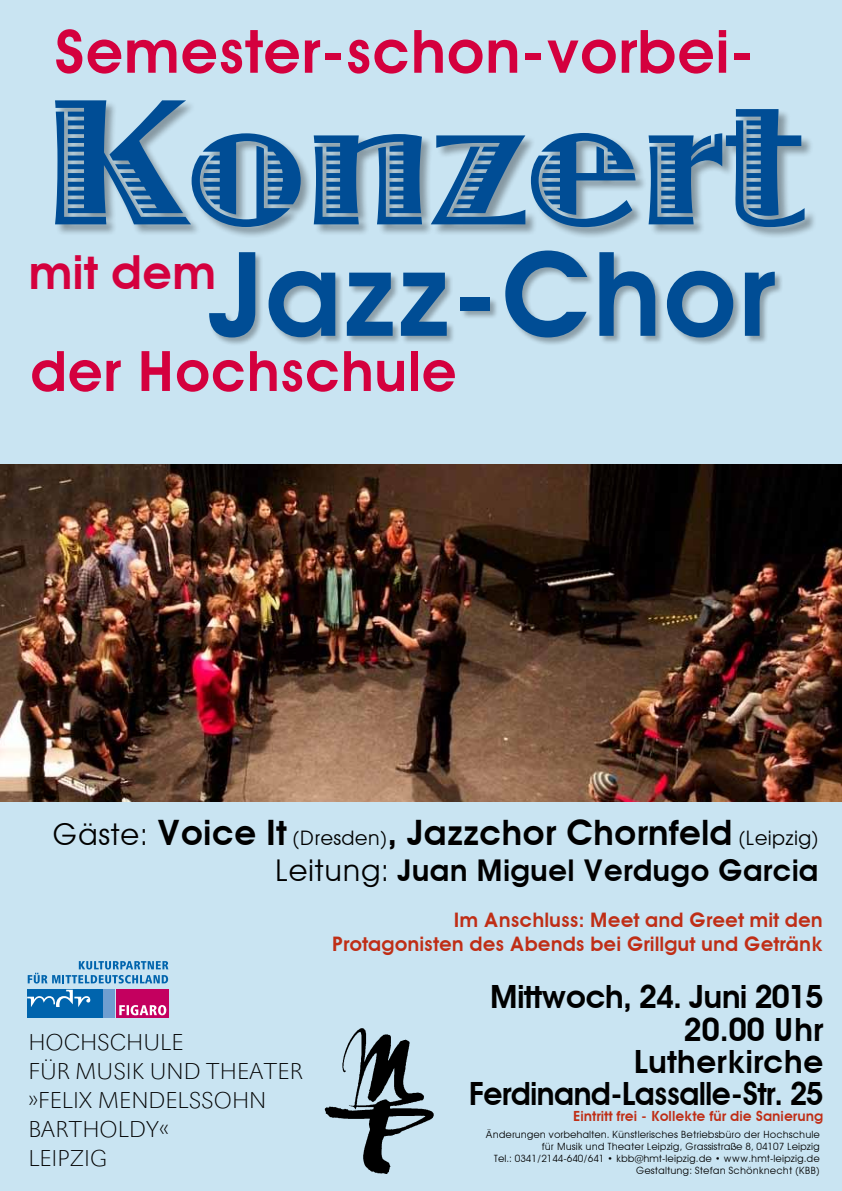
<style>
.page{position:relative;width:842px;height:1191px;background:#c9e4f2}
.page>*{position:absolute;margin:0;border:0;box-sizing:border-box;transform-origin:0 0}
.t1{font:186px "Jazz Let Plain";color:#004d95}
.t2{font:600 117.6px "Avant Garde";color:#004d95}
.t3{font:600 60px "Avant Garde";color:#d4003e}
.t4{font:600 56px "Avant Garde";color:#d4003e}
.t5{font:600 47px "Avant Garde";color:#d4003e}
.t6{font:600 35px "Avant Garde";color:#000}
.t7{font:600 32px/32px "Avant Garde";letter-spacing:-.03em;color:#000;text-align:right}
.t8{font:600 30px "Avant Garde";color:#000}
.t9{font:24.1px/29px "Maxima Zart T20";color:#000}
.t10{font:600 20px/24px "Avant Garde";color:#bf2e16;text-align:right}
.t11{font:600 14px "Avant Garde";color:#bf2e16}
.t12{font:10px/12px "Avant Garde";color:#000;text-align:right}
.s1{font-weight:400;font-size:30px}
.s2{font-weight:400;font-size:20px}
.s3{font-weight:400}
</style>
<div class="page">
<img style="left:0;top:464px;width:842px;height:338px">
<svg style="left:28px;top:961px;width:140px;height:22px"></svg>
<div style="left:27px;top:989px;width:75px;height:29px;background:#0064ad"></div>
<div style="left:116px;top:989px;width:53px;height:29px;background:#c4005f"></div>
<div style="left:104px;top:989px;width:11px;height:29px;background:#6f9ed0"></div>
<svg style="left:27px;top:989px;width:63px;height:18px"></svg>
<svg style="left:119px;top:1005px;width:47px;height:10px"></svg>
<img style="left:324px;top:1028px;width:110px;height:146px">
<div style="left:55px;top:100px;width:762px;height:139px;background:#000;opacity:.33"></div>
<div style="left:208px;top:250px;width:575px;height:96px;background:#000;opacity:.3"></div>
<h3 class="t3" style="left:54px;top:15px;width:702px">Semester-schon-vorbei-</h3>
<h1 class="t1" style="left:45px;top:13px;width:761px">Konzert</h1>
<h2 class="t2" style="left:208px;top:223px;width:568px">Jazz-Chor</h2>
<h3 class="t5" style="left:28px;top:244px;width:189px">mit dem</h3>
<h3 class="t4" style="left:30px;top:337px;width:428px">der Hochschule</h3>
<h3 class="t6" style="left:52px;top:811px;width:768px"><span class="s1">Gäste:</span> Voice It <span class="s2">(Dresden)</span>, Jazzchor Chornfeld <span class="s2">(Leipzig)</span></h3>
<h3 class="t8" style="left:275px;top:852px;width:546px"><span class="s3">Leitung:</span> Juan Miguel Verdugo Garcia</h3>
<h3 class="t9" style="left:28px;top:1028px;width:276px">HOCHSCHULE<br>FÜR MUSIK UND THEATER »FELIX MENDELSSOHN<br>BARTHOLDY«<br>Lei pzig</h3>
<h3 class="t10" style="left:332px;top:908px;width:492px">Im Anschluss: Meet and Greet mit den<br>Protagonisten des Abends bei Grillgut und Getränk</h3>
<h3 class="t7" style="left:469px;top:981px;width:356px">Mittwoch, 24. Juni 2015<br>20.00 Uhr<br>Lutherkirche<br>Ferdinand-Lassalle-Str. 25</h3>
<h3 class="t11" style="left:573px;top:1108px;width:252px">Eintritt frei - Kollekte für die Sanierung</h3>
<p class="t12" style="left:486px;top:1128px;width:336px">Änderungen vorbehalten. Künstlerisches Betriebsbüro der Hochschule für Musik und Theater Leipzig, Grassistraße 8, 04107 Leipzig<br>Tel.: 0341/2144-640/641 • kbb@hmt-leipzig.de • www.hmt-leipzig.de Gestaltung: Stefan Schönknecht (KBB)</p>
</div>
